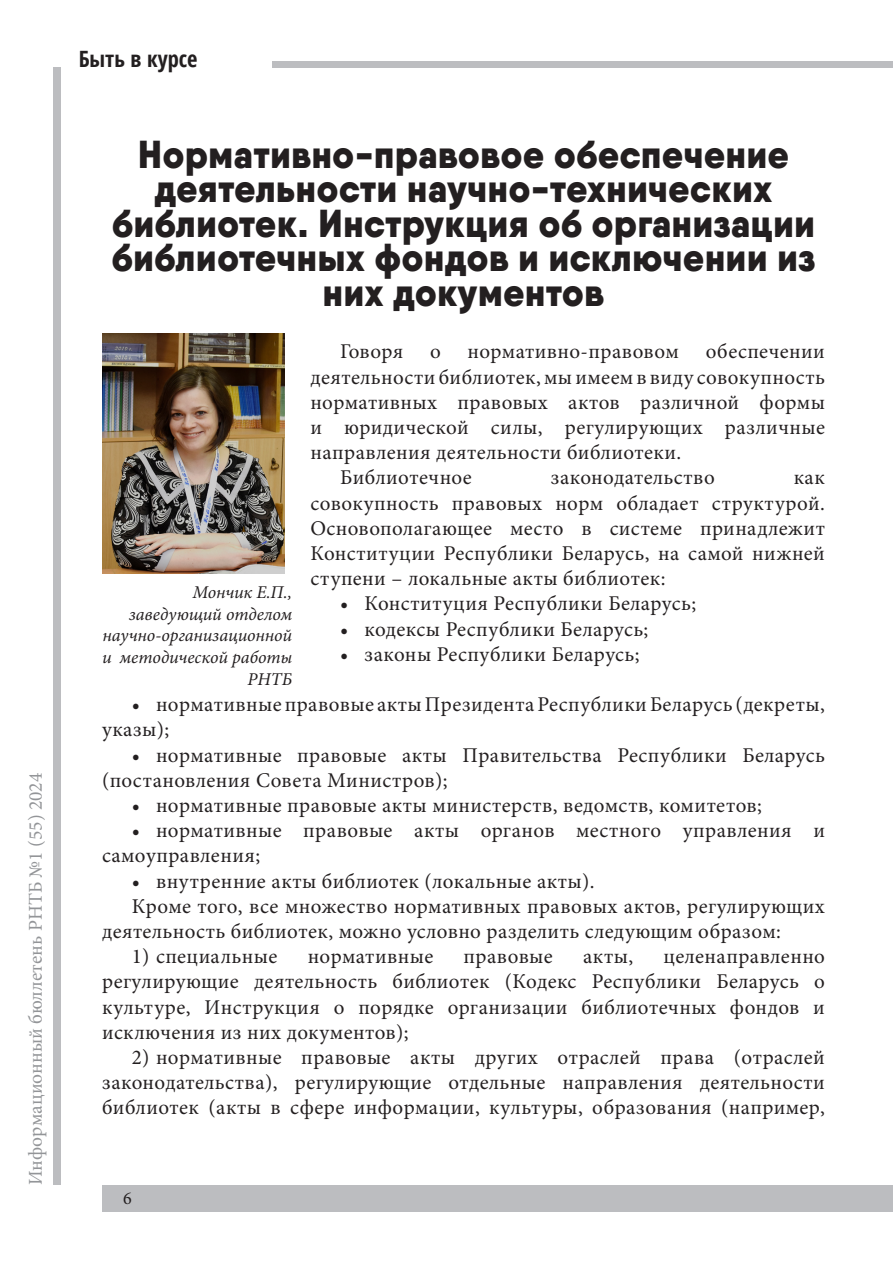
<style>
.page{position:relative;width:893px;height:1263px;background:#fff}
.page>*{position:absolute;margin:0;border:0;box-sizing:border-box;transform-origin:0 0}
.t1{font:900 39px/34.5px "Qanelas";letter-spacing:.02em;color:#231f20;text-align:center;scale:.95 1}
.t2{font:700 condensed 22.5px "Open Sans";color:#231f20}
.Paragraph_Style_1{font:21px/25.2px "Minion Pro";letter-spacing:.02em;color:#231f20;text-align:justify}
.t3{font:19.5px "Minion Pro";color:#939598}
.t4{font:italic 18px/21.6px "Minion Pro";letter-spacing:-.005em;color:#231f20;text-align:right}
.t5{font:18px "Minion Pro";color:#231f20}
</style>
<div class="page">
<div style="left:102px;top:1185px;width:791px;height:26px;background:#bcbdc0"></div>
<div style="left:272px;top:61px;width:621px;height:7px;background:#bcbdc0"></div>
<div style="left:54px;top:68px;width:7px;height:1117px;background:#bcbdc0"></div>
<img style="left:102px;top:333px;width:183px;height:240px">
<p class="t3" style="left:23px;top:1185px;width:414px;rotate:-90deg">Информационный бюллетень РНТБ №1 (55) 2024</p>
<p class="t2" style="left:79px;top:46px;width:120px">Быть в курсе</p>
<p class="t1" style="left:112px;top:136px;width:742px">Нормативно-правовое обеспечение деятельности научно-технических библиотек. Инструкция об организации библиотечных фондов и исключении из них документов</p>
<p class="Paragraph_Style_1" style="left:340px;top:339px;width:64px">Говоря</p>
<p class="Paragraph_Style_1" style="left:430px;top:339px;width:12px">о</p>
<p class="Paragraph_Style_1" style="left:468px;top:339px;width:213px">нормативно-правовом</p>
<p class="Paragraph_Style_1" style="left:310px;top:339px;width:516px;text-indent:395px">обеспечении деятельности библиотек, мы имеем в виду совокупность нормативных правовых актов различной формы и юридической силы, регулирующих различные направления деятельности библиотеки.</p>
<p class="Paragraph_Style_1" style="left:340px;top:465px;width:133px">Библиотечное</p>
<p class="Paragraph_Style_1" style="left:551px;top:465px;width:166px">законодательство</p>
<p class="Paragraph_Style_1" style="left:310px;top:465px;width:516px;text-indent:483px">как совокупность правовых норм обладает структурой.<br>Основополагающее место в системе принадлежит Конституции Республики Беларусь, на самой нижней ступени – локальные акты библиотек:</p>
<p class="Paragraph_Style_1" style="left:340px;top:591px;width:358px">• Конституция Республики Беларусь;</p>
<p class="Paragraph_Style_1" style="left:340px;top:616px;width:310px">• кодексы Республики Беларусь;</p>
<p class="Paragraph_Style_1" style="left:340px;top:641px;width:301px">• законы Республики Беларусь;</p>
<p class="t4" style="left:193px;top:582px;width:101px">Мончик Е.П.,</p>
<p class="t4" style="left:102px;top:603px;width:191px">заведующий отделом научно-организационной и методической работы<br>РНТБ</p>
<p class="Paragraph_Style_1" style="left:102px;top:692px;width:724px;text-indent:30px">• нормативные правовые акты Президента Республики Беларусь (декреты, указы);</p>
<p class="Paragraph_Style_1" style="left:102px;top:742px;width:724px;text-indent:30px">• нормативные правовые акты Правительства Республики Беларусь (постановления Совета Министров);</p>
<p class="Paragraph_Style_1" style="left:132px;top:793px;width:632px">• нормативные правовые акты министерств, ведомств, комитетов;</p>
<p class="Paragraph_Style_1" style="left:102px;top:818px;width:724px;text-indent:30px">• нормативные правовые акты органов местного управления и самоуправления;</p>
<p class="Paragraph_Style_1" style="left:132px;top:868px;width:464px">• внутренние акты библиотек (локальные акты).</p>
<p class="Paragraph_Style_1" style="left:102px;top:893px;width:724px;text-indent:30px">Кроме того, все множество нормативных правовых актов, регулирующих деятельность библиотек, можно условно разделить следующим образом:</p>
<p class="Paragraph_Style_1" style="left:132px;top:944px;width:147px">1) специальные</p>
<p class="Paragraph_Style_1" style="left:308px;top:944px;width:127px">нормативные</p>
<p class="Paragraph_Style_1" style="left:464px;top:944px;width:91px">правовые</p>
<p class="Paragraph_Style_1" style="left:583px;top:944px;width:52px">акты,</p>
<p class="Paragraph_Style_1" style="left:102px;top:944px;width:724px;text-indent:561px">целенаправленно регулирующие деятельность библиотек (Кодекс Республики Беларусь о культуре, Инструкция о порядке организации библиотечных фондов и исключения из них документов);</p>
<p class="Paragraph_Style_1" style="left:102px;top:1045px;width:724px;text-indent:30px">2) нормативные правовые акты других отраслей права (отраслей законодательства), регулирующие отдельные направления деятельности библиотек (акты в сфере информации, культуры, образования (например,</p>
<p class="t5" style="left:123px;top:1186px;width:10px">6</p>
</div>
